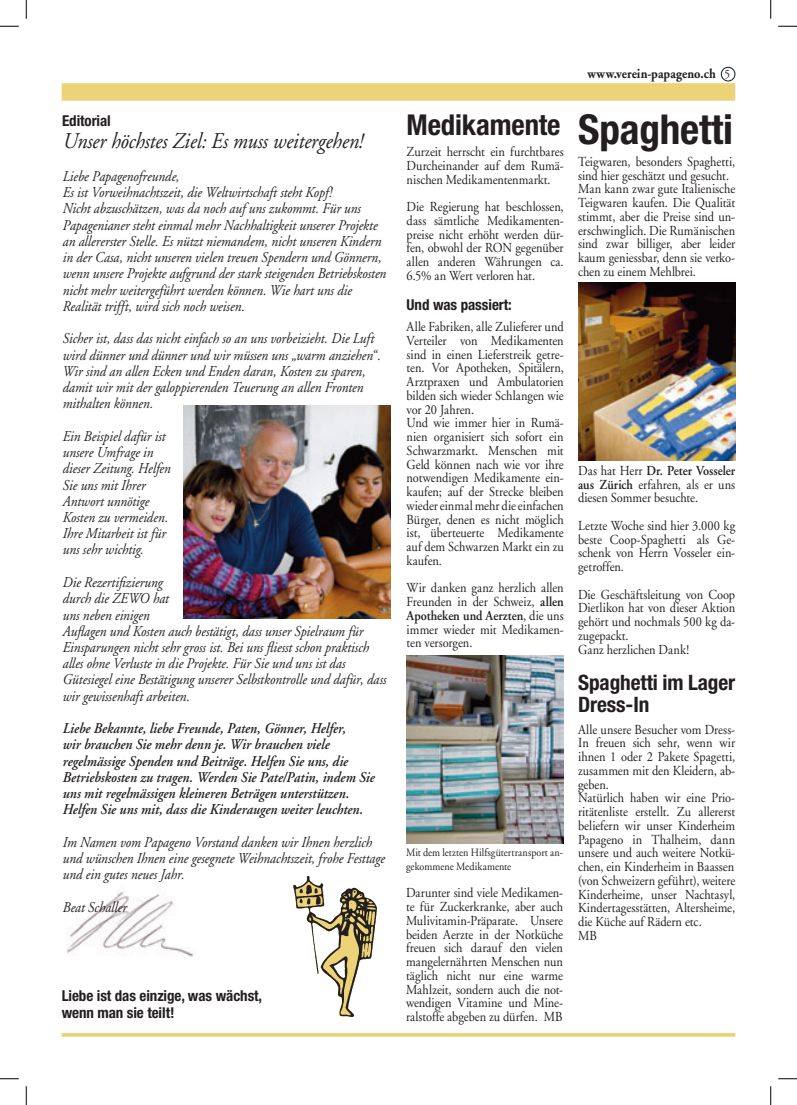
<style>
.page{position:relative;width:797px;height:1105px;background:#fff}
.page>*{position:absolute;margin:0;border:0;box-sizing:border-box;transform-origin:0 0}
.t1{font:700 condensed 41.25px "Helvetica Neue";letter-spacing:-.005em;color:#231f20}
.t2{font:700 condensed 28.75px "Helvetica Neue";letter-spacing:-.005em;color:#231f20}
.t3{font:italic 22.5px "Adobe Garamond";letter-spacing:-.005em;color:#231f20;scale:.9 1}
.t4{font:700 condensed 21.25px/22.5px "Helvetica Neue";letter-spacing:-.005em;color:#231f20}
.t5{font:italic 15px/16.2px "Adobe Garamond";letter-spacing:-.005em;color:#231f20;scale:.9 1}
.t6{font:italic 600 15px/16.2px "Adobe Garamond";color:#231f20;scale:.9 1}
.t7{font:700 condensed 15px/16.2px "Helvetica Neue";letter-spacing:-.005em;color:#231f20}
.t8{font:13.75px/13.8px "Adobe Garamond";color:#231f20;text-align:justify;scale:.9 1}
.t9{font:700 13.75px "Adobe Garamond";letter-spacing:.005em;color:#231f20;scale:.9 1}
.t10{font:11.25px/13.8px "Adobe Garamond";letter-spacing:.005em;color:#231f20;scale:.9 1}
.s1{font-weight:600}
.s2{font-weight:400;font-size:12.5px}
</style>
<div class="page">
<svg style="left:62px;top:1033px;width:673px;height:4px;background:#edd580"></svg>
<div style="left:721px;top:67px;width:14px;height:14px;border:1px solid #091b21;border-radius:50%"></div>
<div style="left:62px;top:83px;width:673px;height:18px;background:#ecd378"></div>
<img style="left:66px;top:890px;width:128px;height:67px">
<img style="left:293px;top:876px;width:84px;height:141px">
<img style="left:578px;top:283px;width:157px;height:177px">
<img style="left:406px;top:655px;width:157px;height:189px">
<img style="left:183px;top:405px;width:208px;height:213px">
<svg style="left:0;top:25px;width:19px;height:2px"></svg>
<svg style="left:778px;top:25px;width:19px;height:2px"></svg>
<svg style="left:0;top:1078px;width:19px;height:1px"></svg>
<svg style="left:778px;top:1078px;width:19px;height:1px"></svg>
<svg style="left:25px;top:0;width:2px;height:19px"></svg>
<svg style="left:25px;top:1086px;width:2px;height:19px"></svg>
<svg style="left:770px;top:0;width:1px;height:19px"></svg>
<svg style="left:770px;top:1086px;width:1px;height:19px"></svg>
<p class="t7" style="left:62px;top:112px;width:50px">Editorial</p>
<h3 class="t3" style="left:62px;top:129px;width:335px">Unser höchstes Ziel: Es muss weitergehen!</h3>
<p class="t5" style="left:62px;top:168px;width:361px">Liebe Papagenofreunde,<br>Es ist Vorweihnachtszeit, die Weltwirtschaft steht Kopf!<br>Nicht abzuschätzen, was da noch auf uns zukommt. Für uns Papagenianer steht einmal mehr Nachhaltigkeit unserer Projekte an allererster Stelle. Es nützt niemandem, nicht unseren Kindern in der Casa, nicht unseren vielen treuen Spendern und Gönnern, wenn unsere Projekte aufgrund der stark steigenden Betriebskosten nicht mehr weitergeführt werden können. Wie hart uns die Realität trifft, wird sich noch weisen.</p>
<p class="t5" style="left:62px;top:331px;width:355px">Sicher ist, dass das nicht einfach so an uns vorbeizieht. Die Luft wird dünner und dünner und wir müssen uns „warm anziehen“.<br>Wir sind an allen Ecken und Enden daran, Kosten zu sparen, damit wir mit der galoppierenden Teuerung an allen Fronten mithalten können.</p>
<p class="t5" style="left:62px;top:428px;width:121px">Ein Beispiel dafür ist unsere Umfrage in dieser Zeitung. Helfen<br>Sie uns mit Ihrer<br>Antwort unnötige<br>Kosten zu vermeiden.<br>Ihre Mitarbeit ist für uns sehr wichtig.</p>
<p class="t5" style="left:62px;top:575px;width:361px">Die Rezertifizierung<br>durch die ZEWO hat<br>uns neben einigen<br>Auflagen und Kosten auch bestätigt, dass unser Spielraum für Einsparungen nicht sehr gross ist. Bei uns fliesst schon praktisch alles ohne Verluste in die Projekte. Für Sie und uns ist das Gütesiegel eine Bestätigung unserer Selbstkontrolle und dafür, dass wir gewissenhaft arbeiten.</p>
<p class="t6" style="left:62px;top:721px;width:348px">Liebe Bekannte, liebe Freunde, Paten, Gönner, Helfer,<br>wir brauchen Sie mehr denn je. Wir brauchen viele regelmässige Spenden und Beiträge. Helfen Sie uns, die Betriebskosten zu tragen. Werden Sie Pate/Patin, indem Sie uns mit regelmässigen kleineren Beträgen unterstützen.<br>Helfen Sie uns mit, dass die Kinderaugen weiter leuchten.</p>
<p class="t5" style="left:62px;top:835px;width:359px">Im Namen vom Papageno Vorstand danken wir Ihnen herzlich und wünschen Ihnen eine gesegnete Weihnachtszeit, frohe Festtage und ein gutes neues Jahr.</p>
<p class="t5" style="left:62px;top:900px;width:73px">Beat Schaller</p>
<p class="t7" style="left:62px;top:988px;width:202px">Liebe ist das einzige, was wächst, wenn man sie teilt!</p>
<h2 class="t2" style="left:406px;top:107px;width:155px">Medikamente</h2>
<p class="t8" style="left:406px;top:145px;width:176px">Zurzeit herrscht ein furchtbares Durcheinander auf dem Rumä&shy;nischen Medikamentenmarkt.</p>
<p class="t8" style="left:406px;top:200px;width:176px">Die Regierung hat beschlossen, dass sämtliche Medikamenten&shy;preise nicht erhöht werden dür&shy;fen, obwohl der RON gegenüber allen anderen Währungen ca.<br>6.5% an Wert verloren hat.</p>
<p class="t7" style="left:406px;top:296px;width:107px">Und was passiert:</p>
<p class="t8" style="left:406px;top:320px;width:176px;text-align:left">Alle Fabriken, alle Zulieferer und<br>Verteiler von Medikamenten sind in einen Lieferstreik getre&shy;ten. Vor Apotheken, Spitälern,<br>Arztpraxen und Ambulatorien bilden sich wieder Schlangen wie vor 20 Jahren.<br>Und wie immer hier in Rumä&shy;nien organisiert sich sofort ein<br>Schwarzmarkt. Menschen mit<br>Geld können nach wie vor ihre notwendigen Medikamente ein&shy;kaufen; auf der Strecke bleiben wieder einmal mehr die einfachen<br>Bürger, denen es nicht möglich ist, überteuerte Medikamente auf dem Schwarzen Markt ein zu kaufen.</p>
<p class="t8" style="left:406px;top:581px;width:176px">Wir danken ganz herzlich allen Freunden in der Schweiz, <span class="s1">allen Apotheken und Aerzten</span>, die uns immer wieder mit Medikamen&shy;ten versorgen.</p>
<p class="t10" style="left:406px;top:846px;width:176px">Mit dem letzten Hilfsgütertransport an&shy;gekommene Medikamente</p>
<p class="t8" style="left:406px;top:886px;width:176px">Darunter sind viele Medikamen&shy;te für Zuckerkranke, aber auch Mulivitamin-Präparate. Unsere beiden Aerzte in der Notküche freuen sich darauf den vielen mangelernährten Menschen nun täglich nicht nur eine warme Mahlzeit, sondern auch die not&shy;wendigen Vitamine und Mine&shy;ralstoffe abgeben zu dürfen. MB</p>
<p class="t9" style="left:587px;top:66px;width:160px">www.verein-papageno.ch <span class="s2">5</span></p>
<h1 class="t1" style="left:578px;top:105px;width:156px">Spaghetti</h1>
<p class="t8" style="left:578px;top:155px;width:176px;text-align:left">Teigwaren, besonders Spaghetti, sind hier geschätzt und gesucht.<br>Man kann zwar gute Italienische<br>Teigwaren kaufen. Die Qualität stimmt, aber die Preise sind un&shy;erschwinglich. Die Rumänischen sind zwar billiger, aber leider kaum geniessbar, denn sie verko&shy;chen zu einem Mehlbrei.</p>
<p class="t8" style="left:578px;top:464px;width:176px">Das hat Herr <span class="s1">Dr. Peter Vosseler aus Zürich</span> erfahren, als er uns diesen Sommer besuchte.</p>
<p class="t8" style="left:578px;top:519px;width:176px">Letzte Woche sind hier 3.000 kg beste Coop-Spaghetti als Ge&shy;schenk von Herrn Vosseler ein&shy;getroffen.</p>
<p class="t8" style="left:578px;top:588px;width:176px;text-align:left">Die Geschäftsleitung von Coop<br>Dietlikon hat von dieser Aktion gehört und nochmals 500 kg da&shy;zugepackt.<br>Ganz herzlichen Dank!</p>
<h3 class="t4" style="left:578px;top:671px;width:159px">Spaghetti im Lager<br>Dress-In</h3>
<p class="t8" style="left:578px;top:723px;width:176px;text-align:left">Alle unsere Besucher vom Dress-<br>In freuen sich sehr, wenn wir ihnen 1 oder 2 Pakete Spagetti, zusammen mit den Kleidern, ab&shy;geben.<br>Natürlich haben wir eine Prio&shy;ritätenliste erstellt. Zu allererst beliefern wir unser Kinderheim<br>Papageno in Thalheim, dann unsere und auch weitere Notkü&shy;chen, ein Kinderheim in Baassen (von Schweizern geführt), weitere<br>Kinderheime, unser Nachtasyl,<br>Kindertagesstätten, Altersheime, die Küche auf Rädern etc.<br>MB</p>
</div>
